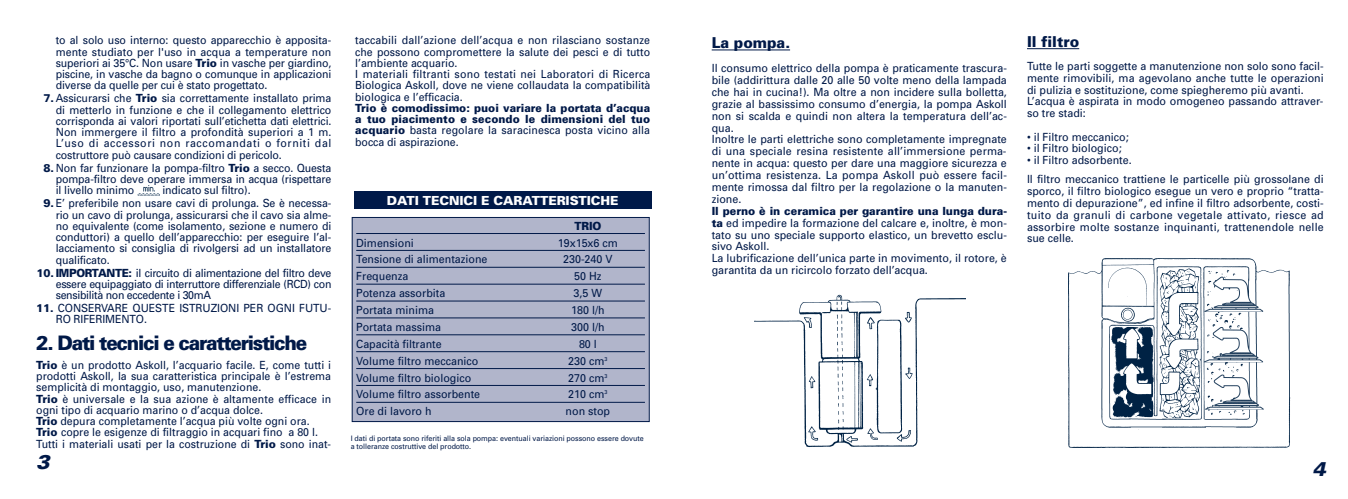
<style>
.page{position:relative;width:1348px;height:499px;background:#fff}
.page>*{position:absolute;margin:0;border:0;box-sizing:border-box;transform-origin:0 0}
.t1{font:900 20px "Univers";letter-spacing:-.065em;color:#001948;scale:.94 1}
.t2{font:italic 900 20px "Univers";color:#001948}
.t3{font:900 15px "Univers";color:#001948;scale:.95 1}
.t4{font:900 12.5px "Univers";letter-spacing:-.005em;color:#fff}
.t5{font:11.25px/11.2px "Univers";color:#001948;text-align:justify;scale:.94 1}
.t6{font:11.25px/11.9px "Univers";color:#001948;scale:.95 1}
.t7{font:900 11.25px/11.2px "Univers";letter-spacing:.01em;color:#001948;text-align:justify;scale:.94 1}
.t8{font:900 11.25px "Univers";letter-spacing:.01em;color:#001948;scale:.95 1}
.t9{font:7.5px/7.5px "Univers";letter-spacing:-.005em;color:#001948;scale:.95 1}
.s1{font-weight:900}
.s2{font-weight:400}
</style>
<div class="page">
<hr style="left:712px;top:50px;width:78px;height:1px;background:#001948">
<img style="left:754px;top:294px;width:211px;height:153px">
<hr style="left:1027px;top:48px;width:52px;height:1px;background:#001948">
<div style="left:352px;top:218px;width:297px;height:203px;background:#b1b5cb"></div>
<div style="left:352px;top:217px;width:297px;height:204px;border:1px solid #001948"></div>
<hr style="left:356px;top:233px;width:289px;height:1px;background:#001948">
<hr style="left:356px;top:250px;width:289px;height:1px;background:#001948">
<hr style="left:356px;top:267px;width:289px;height:1px;background:#001948">
<hr style="left:356px;top:284px;width:289px;height:1px;background:#001948">
<hr style="left:356px;top:300px;width:289px;height:1px;background:#001948">
<hr style="left:356px;top:317px;width:289px;height:1px;background:#001948">
<hr style="left:356px;top:334px;width:289px;height:1px;background:#001948">
<hr style="left:356px;top:351px;width:289px;height:1px;background:#001948">
<hr style="left:356px;top:368px;width:289px;height:1px;background:#001948">
<hr style="left:356px;top:385px;width:289px;height:1px;background:#001948">
<hr style="left:356px;top:402px;width:289px;height:1px;background:#001948">
<div style="left:354px;top:191px;width:297px;height:18px;background:#001948"></div>
<img style="left:1068px;top:258px;width:223px;height:190px">
<img style="left:137px;top:186px;width:23px;height:10px">
<p class="t5" style="left:56px;top:36px;width:295px">to al solo uso interno: questo apparecchio è apposita&shy;mente studiato per l'uso in acqua a temperature non superiori ai 35°C. Non usare <span class="s1">Trio</span> in vasche per giardino, piscine, in vasche da bagno o comunque in applicazioni diverse da quelle per cui è stato progettato.</p>
<p class="t5" style="left:56px;top:94px;width:295px;text-indent:-12px"><span class="s1">7.</span> Assicurarsi che <span class="s1">Trio</span> sia correttamente installato prima di metterlo in funzione e che il collegamento elettrico corrisponda ai valori riportati sull’etichetta dati elettrici.<br>Non immergere il filtro a profondità superiori a 1 m.<br>L’uso di accessori non raccomandati o forniti dal costruttore può causare condizioni di pericolo.</p>
<p class="t5" style="left:56px;top:163px;width:295px;text-indent:-12px"><span class="s1">8.</span> Non far funzionare la pompa-filtro <span class="s1">Trio</span> a secco. Questa pompa-filtro deve operare immersa in acqua (rispettare il livello minimo</p>
<p class="t5" style="left:162px;top:186px;width:95px">indicato sul filtro).</p>
<p class="t5" style="left:56px;top:199px;width:295px;text-indent:-12px"><span class="s1">9.</span> E’ preferibile non usare cavi di prolunga. Se è necessa&shy;rio un cavo di prolunga, assicurarsi che il cavo sia alme&shy;no equivalente (come isolamento, sezione e numero di conduttori) a quello dell’apparecchio: per eseguire l’al&shy;lacciamento si consiglia di rivolgersi ad un installatore qualificato.</p>
<p class="t5" style="left:56px;top:268px;width:295px;text-indent:-19px"><span class="s1">10. IMPORTANTE:</span> il circuito di alimentazione del filtro deve essere equipaggiato di interruttore differenziale (RCD) con sensibilità non eccedente i 30mA</p>
<p class="t5" style="left:56px;top:303px;width:295px;text-indent:-19px"><span class="s1">11.</span> CONSERVARE QUESTE ISTRUZIONI PER OGNI FUTU-<br>RO RIFERIMENTO.</p>
<h1 class="t1" style="left:36px;top:335px;width:290px">2. Dati tecnici e caratteristiche</h1>
<p class="t5" style="left:36px;top:360px;width:315px;text-align:left"><span class="s1">Trio</span> è un prodotto Askoll, l’acquario facile. E, come tutti i prodotti Askoll, la sua caratteristica principale è l’estrema semplicità di montaggio, uso, manutenzione.<br><span class="s1">Trio</span> è universale e la sua azione è altamente efficace in ogni tipo di acquario marino o d’acqua dolce.<br><span class="s1">Trio</span> depura completamente l’acqua più volte ogni ora.<br><span class="s1">Trio</span> copre le esigenze di filtraggio in acquari fino a 80 l.<br>Tutti i materiali usati per la costruzione di <span class="s1">Trio</span> sono inat-</p>
<h1 class="t2" style="left:36px;top:454px;width:15px">3</h1>
<p class="t5" style="left:355px;top:36px;width:315px;text-align:left">taccabili dall’azione dell’acqua e non rilasciano sostanze che possono compromettere la salute dei pesci e di tutto l’ambiente acquario.<br>I materiali filtranti sono testati nei Laboratori di Ricerca Biologica Askoll, dove ne viene collaudata la compatibilità biologica e l’efficacia.</p>
<p class="t7" style="left:355px;top:103px;width:315px">Trio è comodissimo: puoi variare la portata d’acqua a tuo piacimento e secondo le dimensioni del tuo acquario <span class="s2">basta regolare la saracinesca posta vicino alla bocca di aspirazione.</span></p>
<p class="t4" style="left:387px;top:195px;width:233px">DATI TECNICI E CARATTERISTICHE</p>
<p class="t8" style="left:574px;top:221px;width:30px">TRIO</p>
<p class="t6" style="left:356px;top:237px;width:62px">Dimensioni</p>
<p class="t6" style="left:558px;top:237px;width:65px">19x15x6 cm</p>
<p class="t6" style="left:356px;top:254px;width:140px">Tensione di alimentazione</p>
<p class="t6" style="left:563px;top:254px;width:53px">230-240 V</p>
<p class="t6" style="left:356px;top:271px;width:57px">Frequenza</p>
<p class="t6" style="left:574px;top:271px;width:30px">50 Hz</p>
<p class="t6" style="left:356px;top:288px;width:95px">Potenza assorbita</p>
<p class="t6" style="left:574px;top:288px;width:32px">3,5 W</p>
<p class="t6" style="left:356px;top:305px;width:83px">Portata minima</p>
<p class="t6" style="left:571px;top:305px;width:37px">180 l/h</p>
<p class="t6" style="left:356px;top:322px;width:91px">Portata massima</p>
<p class="t6" style="left:571px;top:322px;width:37px">300 l/h</p>
<p class="t6" style="left:356px;top:339px;width:92px">Capacità filtrante</p>
<p class="t6" style="left:579px;top:339px;width:20px">80 l</p>
<p class="t6" style="left:356px;top:355px;width:130px">Volume filtro meccanico</p>
<p class="t6" style="left:568px;top:355px;width:43px">230 cm<sup>3</sup></p>
<p class="t6" style="left:356px;top:372px;width:123px">Volume filtro biologico</p>
<p class="t6" style="left:568px;top:372px;width:43px">270 cm<sup>3</sup></p>
<p class="t6" style="left:356px;top:389px;width:132px">Volume filtro assorbente</p>
<p class="t6" style="left:568px;top:389px;width:43px">210 cm<sup>3</sup></p>
<p class="t6" style="left:356px;top:406px;width:81px">Ore di lavoro h</p>
<p class="t6" style="left:566px;top:406px;width:48px">non stop</p>
<p class="t9" style="left:351px;top:435px;width:310px">I dati di portata sono riferiti alla sola pompa: eventuali variazioni possono essere dovute a tolleranze costruttive del prodotto.</p>
<h2 class="t3" style="left:712px;top:37px;width:84px">La pompa.</h2>
<p class="t6" style="left:712px;top:63px;width:312px">Il consumo elettrico della pompa è praticamente trascura&shy;bile (addirittura dalle 20 alle 50 volte meno della lampada che hai in cucina!). Ma oltre a non incidere sulla bolletta, grazie al bassissimo consumo d’energia, la pompa Askoll non si scalda e quindi non altera la temperatura dell’ac&shy;qua.<br>Inoltre le parti elettriche sono completamente impregnate di una speciale resina resistente all’immersione perma&shy;nente in acqua: questo per dare una maggiore sicurezza e un’ottima resistenza. La pompa Askoll può essere facil&shy;mente rimossa dal filtro per la regolazione o la manuten&shy;zione.</p>
<p class="t6" style="left:712px;top:206px;width:312px"><span class="s1">Il perno è in ceramica per garantire una lunga dura&shy;ta</span> ed impedire la formazione del calcare e, inoltre, è mon&shy;tato su uno speciale supporto elastico, un brevetto esclu&shy;sivo Askoll.<br>La lubrificazione dell’unica parte in movimento, il rotore, è garantita da un ricircolo forzato dell’acqua.</p>
<h2 class="t3" style="left:1027px;top:36px;width:56px">Il filtro</h2>
<p class="t6" style="left:1027px;top:61px;width:314px">Tutte le parti soggette a manutenzione non solo sono facil&shy;mente rimovibili, ma agevolano anche tutte le operazioni di pulizia e sostituzione, come spiegheremo più avanti.<br>L’acqua è aspirata in modo omogeneo passando attraver&shy;so tre stadi:</p>
<p class="t6" style="left:1027px;top:132px;width:109px">• il Filtro meccanico;</p>
<p class="t6" style="left:1027px;top:143px;width:101px">• il Filtro biologico;</p>
<p class="t6" style="left:1027px;top:151px;width:314px;line-height:19.2px">• il Filtro adsorbente.<br>Il filtro meccanico trattiene le particelle più grossolane di</p>
<p class="t6" style="left:1027px;top:186px;width:314px;text-align:justify">sporco, il filtro biologico esegue un vero e proprio “tratta&shy;mento di depurazione”, ed infine il filtro adsorbente, costi&shy;tuito da granuli di carbone vegetale attivato, riesce ad assorbire molte sostanze inquinanti, trattenendole nelle sue celle.</p>
<h1 class="t2" style="left:1312px;top:461px;width:15px">4</h1>
</div>
